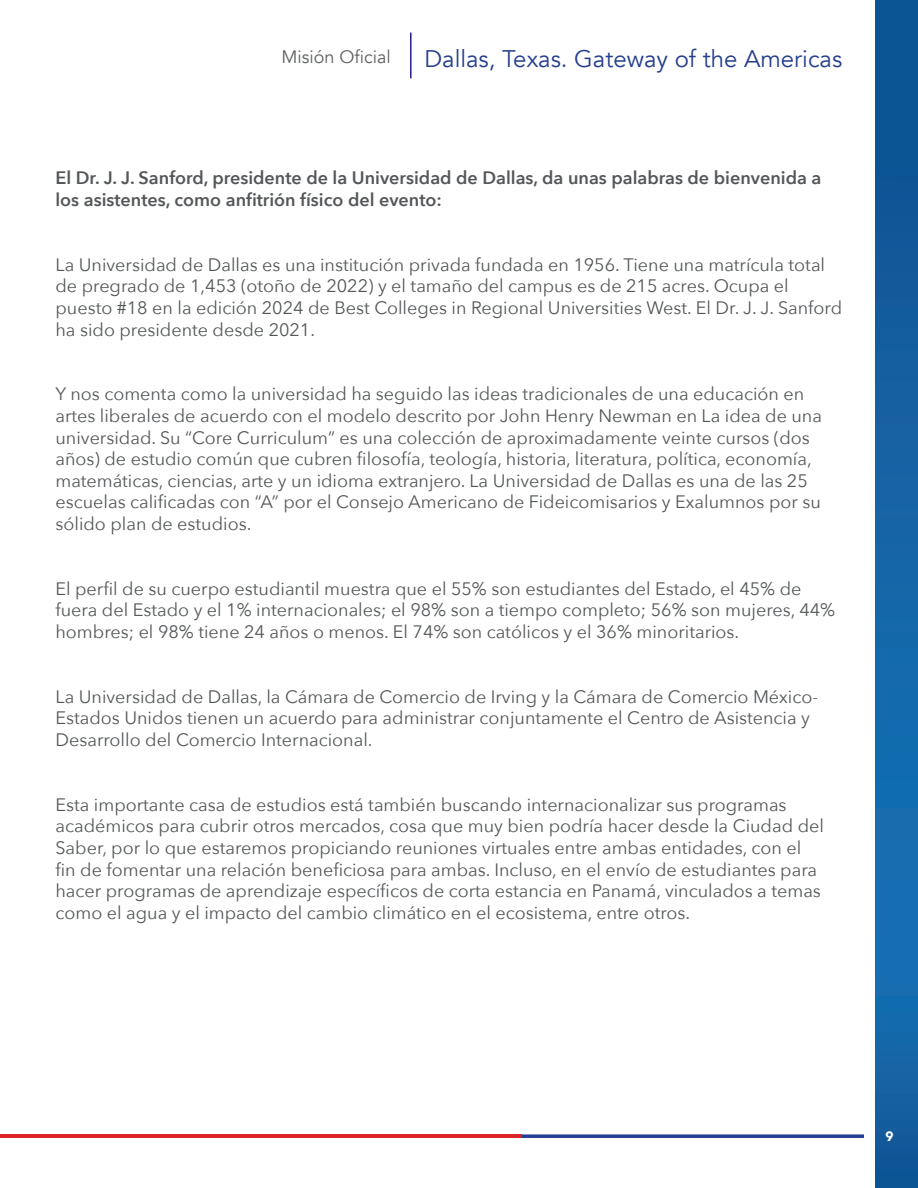
<style>
.page{position:relative;width:918px;height:1188px;background:#fff}
.page>*{position:absolute;margin:0;border:0;box-sizing:border-box;transform-origin:0 0}
.t1{font:24px "Avenir";color:#253f8e}
.t2{font:18px/21.6px "Avenir Next";color:#545759}
.t3{font:600 18px/21.6px "Avenir Next";color:#545759}
.t4{font:18px "Avenir";color:#5f6261}
.t5{font:900 13.5px "Avenir";color:#fff}
</style>
<div class="page">
<svg style="left:875px;top:0;width:43px;height:1188px;background:#1261a2"></svg>
<svg style="left:522px;top:1134px;width:342px;height:4px"></svg>
<hr style="left:0;top:1134px;width:522px;height:4px;background:#d92526">
<hr style="left:410px;top:32px;width:2px;height:46px;background:#231f94">
<p class="t4" style="left:282px;top:47px;width:111px">Misión Oficial</p>
<h1 class="t1" style="left:424px;top:44px;width:419px">Dallas, Texas. Gateway of the Americas</h1>
<p class="t3" style="left:56px;top:167px;width:767px">El Dr. J. J. Sanford, presidente de la Universidad de Dallas, da unas palabras de bienvenida a los asistentes, como anfitrión físico del evento:</p>
<p class="t2" style="left:56px;top:253px;width:788px">La Universidad de Dallas es una institución privada fundada en 1956. Tiene una matrícula total de pregrado de 1,453 (otoño de 2022) y el tamaño del campus es de 215 acres. Ocupa el puesto #18 en la edición 2024 de Best Colleges in Regional Universities West. El Dr. J. J. Sanford ha sido presidente desde 2021.</p>
<p class="t2" style="left:56px;top:382px;width:768px">Y nos comenta como la universidad ha seguido las ideas tradicionales de una educación en artes liberales de acuerdo con el modelo descrito por John Henry Newman en La idea de una universidad. Su “Core Curriculum” es una colección de aproximadamente veinte cursos (dos años) de estudio común que cubren filosofía, teología, historia, literatura, política, economía, matemáticas, ciencias, arte y un idioma extranjero. La Universidad de Dallas es una de las 25 escuelas calificadas con “A” por el Consejo Americano de Fideicomisarios y Exalumnos por su sólido plan de estudios.</p>
<p class="t2" style="left:56px;top:577px;width:781px">El perfil de su cuerpo estudiantil muestra que el 55% son estudiantes del Estado, el 45% de fuera del Estado y el 1% internacionales; el 98% son a tiempo completo; 56% son mujeres, 44% hombres; el 98% tiene 24 años o menos. El 74% son católicos y el 36% minoritarios.</p>
<p class="t2" style="left:56px;top:685px;width:764px">La Universidad de Dallas, la Cámara de Comercio de Irving y la Cámara de Comercio México-<br>Estados Unidos tienen un acuerdo para administrar conjuntamente el Centro de Asistencia y<br>Desarrollo del Comercio Internacional.</p>
<p class="t2" style="left:56px;top:793px;width:770px">Esta importante casa de estudios está también buscando internacionalizar sus programas académicos para cubrir otros mercados, cosa que muy bien podría hacer desde la Ciudad del Saber, por lo que estaremos propiciando reuniones virtuales entre ambas entidades, con el fin de fomentar una relación beneficiosa para ambas. Incluso, en el envío de estudiantes para hacer programas de aprendizaje específicos de corta estancia en Panamá, vinculados a temas como el agua y el impacto del cambio climático en el ecosistema, entre otros.</p>
<p class="t5" style="left:886px;top:1125px;width:9px">9</p>
</div>
